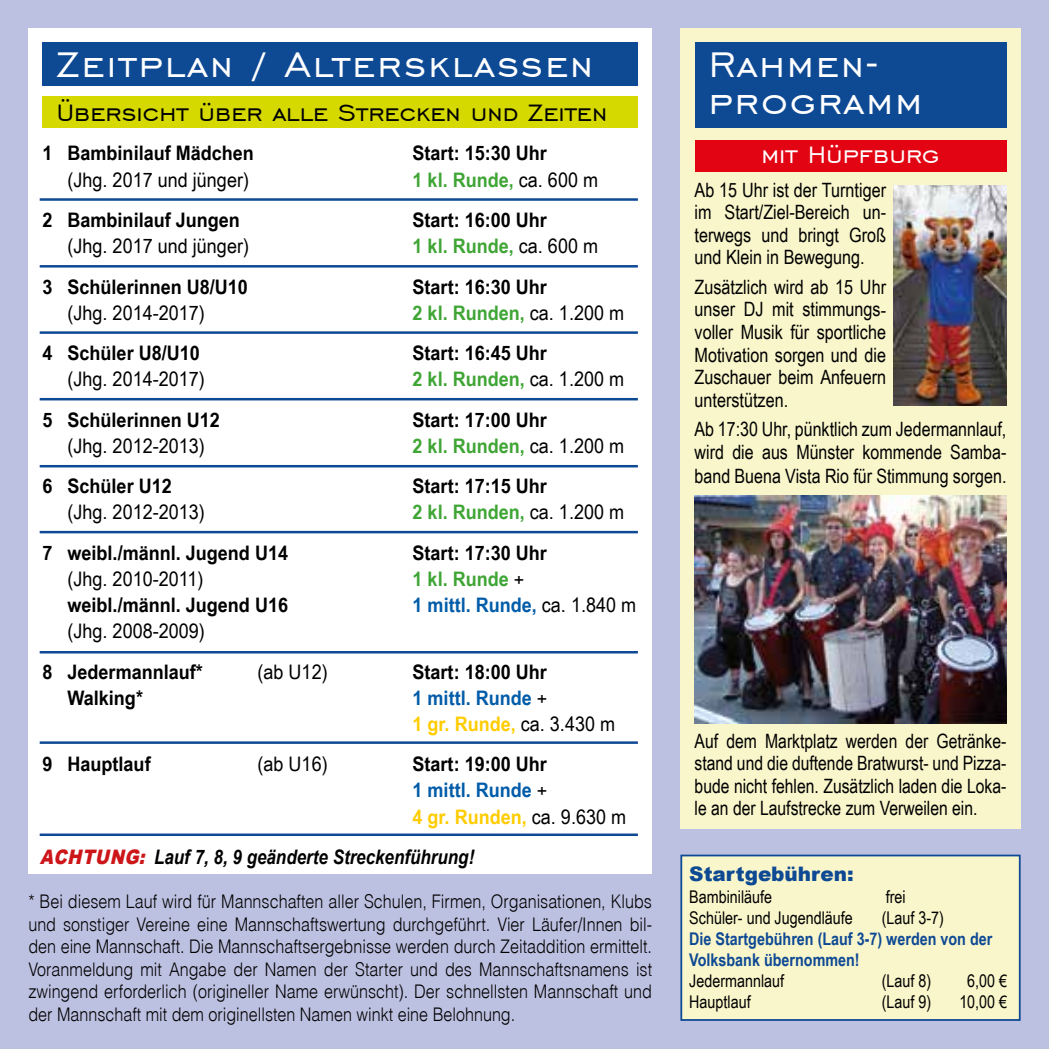
<style>
.page{position:relative;width:1049px;height:1049px;background:#bdc1e1}
.page>*{position:absolute;margin:0;border:0;box-sizing:border-box;transform-origin:0 0}
.t1{font:45px/37.5px "Engravers Gothic BT";letter-spacing:.05em;color:#fff}
.t2{font:30px "Engravers Gothic BT";color:#000}
.t3{font:30px "Engravers Gothic BT";color:#fff}
.t4{font:700 20px/26.2px "Arial Narrow";color:#000;scale:1.1 1}
.t5{font:20px "Arial Narrow";color:#000;scale:1.1 1}
.t6{font:700 20px "Arial Narrow";color:#3fa535;scale:1.1 1}
.t7{font:700 20px/26.2px "Arial Narrow";color:#005ca9;scale:1.1 1}
.t8{font:italic 700 20px "Arial";color:#000;scale:.85 1}
.t9{font:900 20px "Arial";color:#0e4994}
.t10{font:19.75px/22.5px "Arial Narrow";color:#000;text-align:justify}
.t11{font:18.75px/22.5px "Switzerland Light Plain";color:#000;text-align:justify;scale:.86 1}
.t12{font:17.5px "Arial Narrow";color:#000}
.t13{font:700 17.5px/21.2px "Arial Narrow";color:#0e4994}
.s1{font-weight:400;color:#000}
.s2{color:#fc0}
.s3{color:#005ca9}
.s4{font-weight:400}
.s5{font-weight:900;color:#cd1619}
</style>
<div class="page">
<div style="left:28px;top:28px;width:624px;height:846px;background:#fff"></div>
<div style="left:681px;top:855px;width:339px;height:165px;background:#f9f6cb"></div>
<div style="left:680px;top:854px;width:340px;height:167px;border:2px solid #0e4994"></div>
<div style="left:43px;top:96px;width:595px;height:32px;background:#d6d900"></div>
<div style="left:43px;top:43px;width:595px;height:43px;background:#0e4994"></div>
<hr style="left:40px;top:198px;width:598px;height:3px;background:#0e4994">
<hr style="left:40px;top:265px;width:598px;height:3px;background:#0e4994">
<hr style="left:40px;top:331px;width:598px;height:3px;background:#0e4994">
<hr style="left:40px;top:398px;width:598px;height:2px;background:#0e4994">
<hr style="left:40px;top:465px;width:598px;height:2px;background:#0e4994">
<hr style="left:40px;top:531px;width:598px;height:2px;background:#0e4994">
<hr style="left:40px;top:651px;width:598px;height:2px;background:#0e4994">
<div style="left:680px;top:28px;width:340px;height:801px;background:#f9f6cb"></div>
<div style="left:694px;top:43px;width:312px;height:85px;background:#0e4994"></div>
<img style="left:893px;top:185px;width:113px;height:221px">
<img style="left:694px;top:496px;width:312px;height:227px">
<hr style="left:40px;top:741px;width:598px;height:3px;background:#0e4994">
<hr style="left:40px;top:833px;width:598px;height:3px;background:#0e4994">
<div style="left:694px;top:140px;width:312px;height:32px;background:#e30413"></div>
<h1 class="t1" style="left:57px;top:45px;width:538px">Zeitplan / Altersklassen</h1>
<h2 class="t2" style="left:57px;top:96px;width:552px">Übersicht über alle Strecken und Zeiten</h2>
<p class="t4" style="left:43px;top:139px;width:194px">1 Bambinilauf Mädchen</p>
<p class="t4" style="left:413px;top:139px;width:124px">Start: 15:30 Uhr</p>
<p class="t5" style="left:68px;top:165px;width:167px">(Jhg. 2017 und jünger)</p>
<p class="t6" style="left:413px;top:164px;width:170px">1 kl. Runde, <span class="s1">ca. 600 m</span></p>
<p class="t4" style="left:43px;top:206px;width:181px">2 Bambinilauf Jungen</p>
<p class="t4" style="left:413px;top:206px;width:124px">Start: 16:00 Uhr</p>
<p class="t5" style="left:68px;top:231px;width:167px">(Jhg. 2017 und jünger)</p>
<p class="t6" style="left:413px;top:231px;width:170px">1 kl. Runde, <span class="s1">ca. 600 m</span></p>
<p class="t4" style="left:43px;top:272px;width:188px">3 Schülerinnen U8/U10</p>
<p class="t4" style="left:413px;top:272px;width:124px">Start: 16:30 Uhr</p>
<p class="t5" style="left:68px;top:298px;width:126px">(Jhg. 2014-2017)</p>
<p class="t6" style="left:413px;top:297px;width:194px">2 kl. Runden, <span class="s1">ca. 1.200 m</span></p>
<p class="t4" style="left:43px;top:339px;width:145px">4 Schüler U8/U10</p>
<p class="t4" style="left:413px;top:339px;width:124px">Start: 16:45 Uhr</p>
<p class="t5" style="left:68px;top:364px;width:126px">(Jhg. 2014-2017)</p>
<p class="t6" style="left:413px;top:364px;width:194px">2 kl. Runden, <span class="s1">ca. 1.200 m</span></p>
<p class="t4" style="left:43px;top:405px;width:163px">5 Schülerinnen U12</p>
<p class="t4" style="left:413px;top:405px;width:124px">Start: 17:00 Uhr</p>
<p class="t5" style="left:68px;top:431px;width:126px">(Jhg. 2012-2013)</p>
<p class="t6" style="left:413px;top:431px;width:194px">2 kl. Runden, <span class="s1">ca. 1.200 m</span></p>
<p class="t4" style="left:43px;top:472px;width:119px">6 Schüler U12</p>
<p class="t4" style="left:413px;top:472px;width:124px">Start: 17:15 Uhr</p>
<p class="t5" style="left:68px;top:498px;width:126px">(Jhg. 2012-2013)</p>
<p class="t6" style="left:413px;top:497px;width:194px">2 kl. Runden, <span class="s1">ca. 1.200 m</span></p>
<p class="t4" style="left:43px;top:538px;width:225px">7 weibl./männl. Jugend U14</p>
<p class="t4" style="left:413px;top:538px;width:124px">Start: 17:30 Uhr</p>
<p class="t5" style="left:68px;top:564px;width:125px">(Jhg. 2010-2011)</p>
<p class="t6" style="left:413px;top:564px;width:103px">1 kl. Runde <span class="s1">+</span></p>
<p class="t4" style="left:68px;top:591px;width:202px">weibl./männl. Jugend U16</p>
<p class="t7" style="left:413px;top:591px;width:205px">1 mittl. Runde, <span class="s1">ca. 1.840 m</span></p>
<p class="t5" style="left:68px;top:616px;width:126px">(Jhg. 2008-2009)</p>
<p class="t4" style="left:43px;top:657px;width:147px">8 Jedermannlauf*</p>
<p class="t5" style="left:258px;top:657px;width:65px">(ab U12)</p>
<p class="t4" style="left:412px;top:657px;width:124px">Start: 18:00 Uhr</p>
<p class="t4" style="left:67px;top:683px;width:70px">Walking*</p>
<p class="t7" style="left:412px;top:683px;width:186px">1 mittl. Runde <span class="s1">+<br></span><span class="s2">1 gr. Runde,</span> <span class="s1">ca. 3.430 m</span></p>
<p class="t4" style="left:42px;top:750px;width:100px">9 Hauptlauf</p>
<p class="t5" style="left:258px;top:749px;width:65px">(ab U16)</p>
<p class="t4" style="left:412px;top:750px;width:196px">Start: 19:00 Uhr<br><span class="s3">1 mittl. Runde</span> <span class="s4">+<br></span><span class="s2">4 gr. Runden,</span> <span class="s4">ca. 9.630 m</span></p>
<p class="t8" style="left:40px;top:843px;width:512px"><span class="s5">ACHTUNG:</span> Lauf 7, 8, 9 geänderte Streckenführung!</p>
<p class="t11" style="left:28px;top:890px;width:727px">* Bei diesem Lauf wird für Mannschaften aller Schulen, Firmen, Organisationen, Klubs und sonstiger Vereine eine Mannschaftswertung durchgeführt. Vier Läufer/Innen bil&shy;den eine Mannschaft. Die Mannschaftsergebnisse werden durch Zeitaddition ermittelt.<br>Voranmeldung mit Angabe der Namen der Starter und des Mannschaftsnamens ist zwingend erforderlich (origineller Name erwünscht). Der schnellsten Mannschaft und der Mannschaft mit dem originellsten Namen winkt eine Belohnung.</p>
<h1 class="t1" style="left:709px;top:45px;width:215px">Rahmen&shy;programm</h1>
<h2 class="t3" style="left:761px;top:138px;width:179px">mit Hüpfburg</h2>
<p class="t10" style="left:694px;top:178px;width:193px">Ab 15 Uhr ist der Turntiger im Start/Ziel-Bereich un&shy;terwegs und bringt Groß und Klein in Bewegung.</p>
<p class="t10" style="left:694px;top:275px;width:193px">Zusätzlich wird ab 15 Uhr unser DJ mit stimmungs&shy;voller Musik für sportliche Motivation sorgen und die Zuschauer beim Anfeuern unterstützen.</p>
<p class="t10" style="left:694px;top:417px;width:313px;line-height:23.2px">Ab 17:30 Uhr, pünktlich zum Jedermannlauf, wird die aus Münster kommende Samba&shy;band Buena Vista Rio für Stimmung sorgen.</p>
<p class="t10" style="left:694px;top:729px;width:313px">Auf dem Marktplatz werden der Getränke&shy;stand und die duftende Bratwurst- und Pizza&shy;bude nicht fehlen. Zusätzlich laden die Loka&shy;le an der Laufstrecke zum Verweilen ein.</p>
<p class="t9" style="left:689px;top:860px;width:166px">Startgebühren:</p>
<p class="t12" style="left:689px;top:883px;width:84px">Bambiniläufe</p>
<p class="t12" style="left:886px;top:883px;width:21px">frei</p>
<p class="t12" style="left:689px;top:905px;width:165px">Schüler- und Jugendläufe</p>
<p class="t12" style="left:882px;top:905px;width:64px">(Lauf 3-7)</p>
<p class="t13" style="left:689px;top:927px;width:305px">Die Startgebühren (Lauf 3-7) werden von der<br>Volksbank übernommen!</p>
<p class="t12" style="left:689px;top:968px;width:96px">Jedermannlauf</p>
<p class="t12" style="left:882px;top:968px;width:51px">(Lauf 8)</p>
<p class="t12" style="left:967px;top:968px;width:41px">6,00 €</p>
<p class="t12" style="left:689px;top:989px;width:63px">Hauptlauf</p>
<p class="t12" style="left:882px;top:989px;width:51px">(Lauf 9)</p>
<p class="t12" style="left:959px;top:989px;width:49px">10,00 €</p>
</div>
